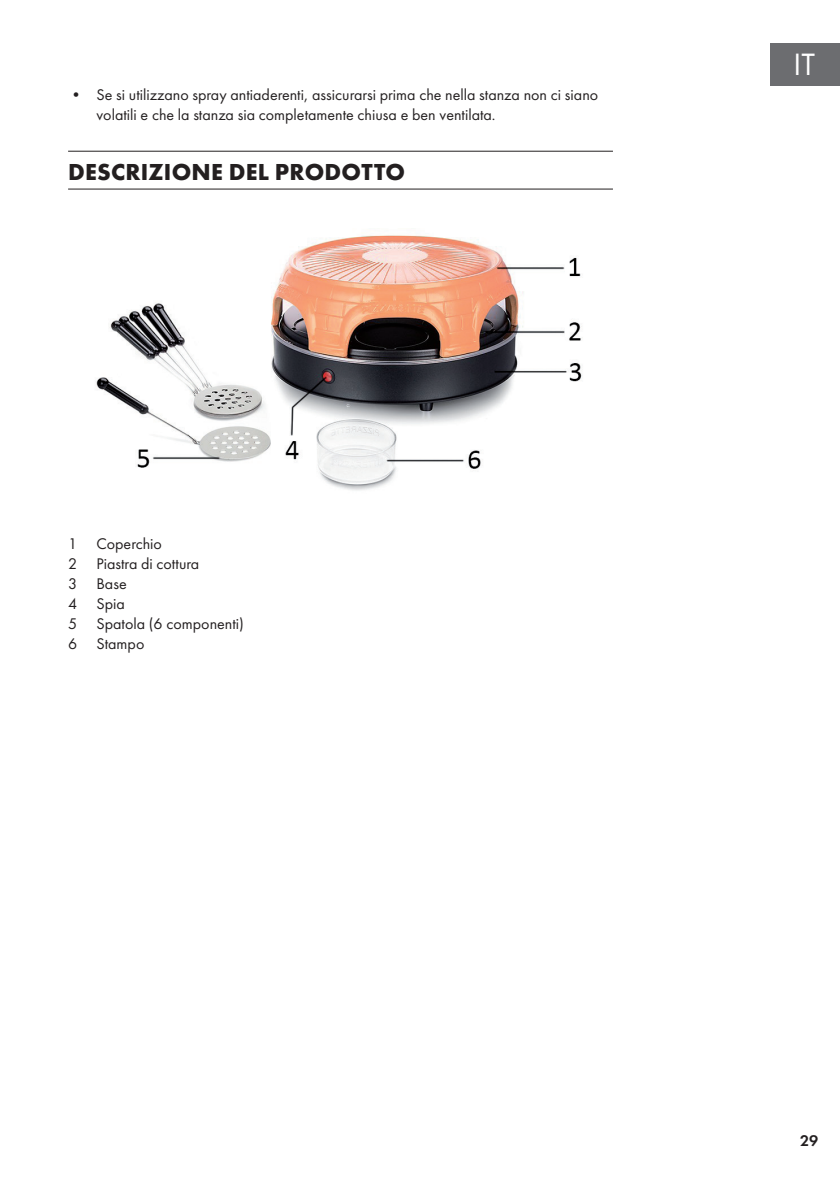
<style>
.page{position:relative;width:840px;height:1191px;background:#fff}
.page>*{position:absolute;margin:0;border:0;box-sizing:border-box;transform-origin:0 0}
.t1{font:32px "Futura PTW08";color:#fff}
.t2{font:700 24px "Futura PTW08";letter-spacing:.01em;color:#231f20}
.t3{font:16px/20px "Futura PTW08";color:#231f20}
.t4{font:600 16px "Futura PTW08";color:#231f20}
</style>
<div class="page">
<div style="left:770px;top:43px;width:69px;height:42px;background:#6c6d70"></div>
<hr style="left:68px;top:151px;width:544px;height:1px;background:#231f20">
<hr style="left:68px;top:188px;width:544px;height:1px;background:#231f20">
<img style="left:96px;top:235px;width:486px;height:256px">
<p class="t3" style="left:96px;top:84px;width:503px;text-indent:-28px">• Se si utilizzano spray antiaderenti, assicurarsi prima che nella stanza non ci siano volatili e che la stanza sia completamente chiusa e ben ventilata.</p>
<h2 class="t2" style="left:68px;top:156px;width:338px">DESCRIZIONE DEL PRODOTTO</h2>
<p class="t3" style="left:68px;top:533px;width:177px">1 Coperchio<br>2 Piastra di cottura<br>3 Base<br>4 Spia<br>5 Spatola (6 componenti)<br>6 Stampo</p>
<h1 class="t1" style="left:793px;top:46px;width:23px">IT</h1>
<p class="t4" style="left:799px;top:1130px;width:19px">29</p>
</div>
